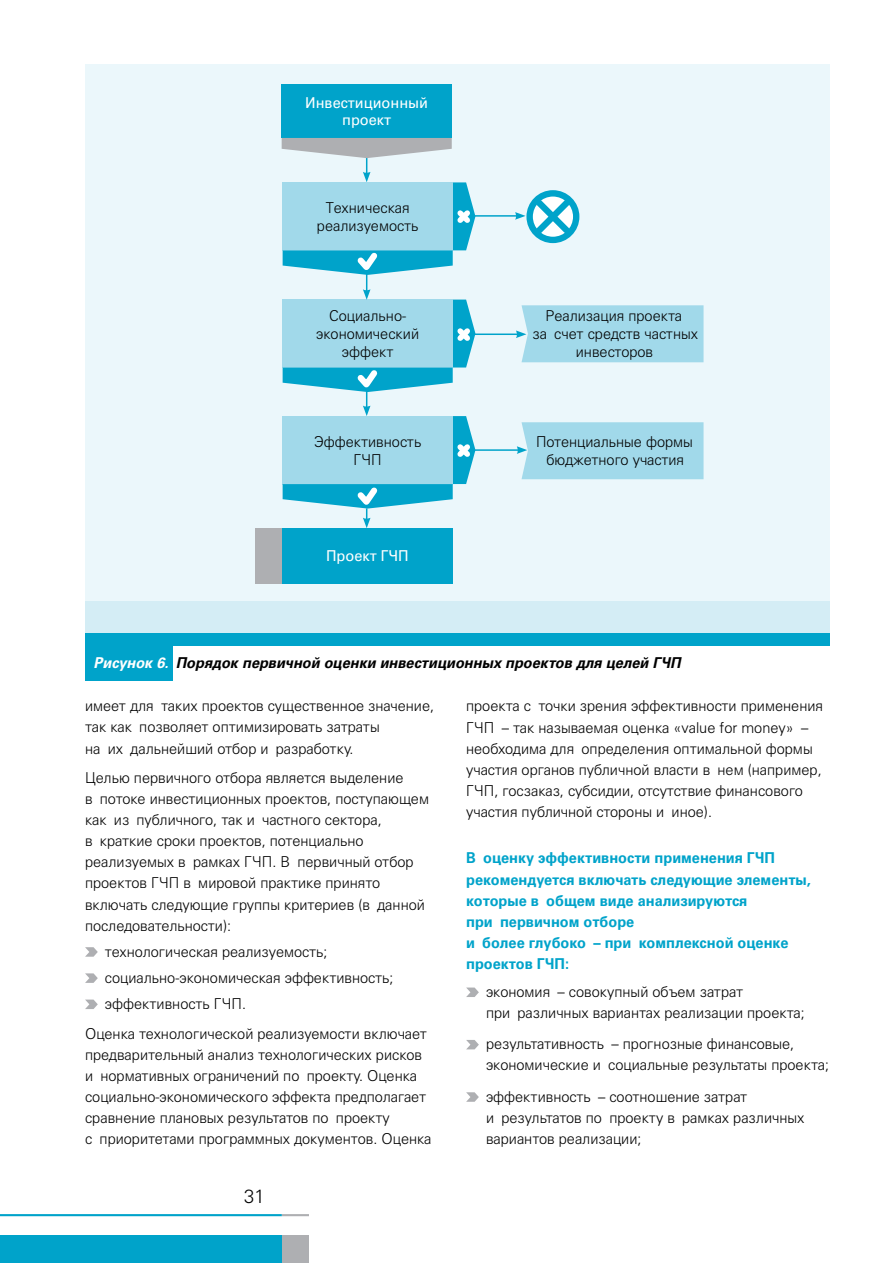
<style>
.page{position:relative;width:893px;height:1263px;background:#fff}
.page>*{position:absolute;margin:0;border:0;box-sizing:border-box;transform-origin:0 0}
.t1{font:19.05px "Univers Light C";color:#000}
.t2{font:15px/21px "Univers Light C";color:#000}
.t3{font:700 15px/21px "Univers C";color:#00a3ca}
.t4{font:italic 700 15px "Univers C";color:#000}
.t5{font:15px/16.5px "Univers C";color:#fff;text-align:center}
.s1{color:#fff}
</style>
<div class="page">
<hr style="left:0;top:1214px;width:282px;height:2px;background:#00a3ca">
<hr style="left:282px;top:1214px;width:27px;height:2px;background:#aeafb2">
<div style="left:282px;top:1235px;width:27px;height:28px;background:#aeafb2"></div>
<div style="left:0;top:1235px;width:282px;height:28px;background:#00a3ca"></div>
<svg style="left:85px;top:947px;width:13px;height:10px"></svg>
<svg style="left:85px;top:973px;width:13px;height:10px"></svg>
<svg style="left:85px;top:999px;width:13px;height:10px"></svg>
<svg style="left:466px;top:987px;width:13px;height:10px"></svg>
<svg style="left:466px;top:1040px;width:13px;height:9px"></svg>
<svg style="left:466px;top:1092px;width:13px;height:10px"></svg>
<div style="left:85px;top:645px;width:88px;height:36px;background:#00a3ca"></div>
<div style="left:85px;top:64px;width:744px;height:569px;background:#ebf7fb"></div>
<div style="left:85px;top:601px;width:744px;height:32px;background:#d4edf5"></div>
<div style="left:85px;top:633px;width:744px;height:12px;background:#00a3ca"></div>
<div style="left:255px;top:528px;width:27px;height:55px;background:#aeafb2"></div>
<div style="left:282px;top:528px;width:170px;height:55px;background:#00a3ca"></div>
<div style="left:282px;top:85px;width:170px;height:53px;background:#00a3ca"></div>
<hr style="left:283px;top:215px;width:234px;height:2px;background:#00a3ca">
<hr style="left:287px;top:333px;width:231px;height:2px;background:#00a3ca">
<div style="left:516px;top:305px;width:187px;height:57px;background:#a1d9ea"></div>
<div style="left:526px;top:190px;width:53px;height:53px;border:6px solid #00a3ca;border-radius:50%"></div>
<svg style="left:515px;top:193px;width:61px;height:47px"></svg>
<hr style="left:287px;top:449px;width:232px;height:2px;background:#00a3ca">
<div style="left:517px;top:422px;width:186px;height:57px;background:#a1d9ea"></div>
<svg style="left:282px;top:138px;width:193px;height:390px"></svg>
<p class="t5" style="left:305px;top:95px;width:124px">Инвестиционный проект</p>
<p class="t2" style="left:317px;top:198px;width:103px;line-height:18px;text-align:center">Техническая реализуемость</p>
<p class="t2" style="left:316px;top:307px;width:104px;line-height:18px;text-align:center">Социально&shy;экономический эффект</p>
<p class="t2" style="left:532px;top:307px;width:167px;line-height:18px;text-align:center">Реализация проекта<br>за счет средств частных инвесторов</p>
<p class="t2" style="left:314px;top:432px;width:109px;line-height:18px;text-align:center">Эффективность<br>ГЧП</p>
<p class="t2" style="left:536px;top:433px;width:158px;line-height:18px;text-align:center">Потенциальные формы бюджетного участия</p>
<p class="t5" style="left:326px;top:547px;width:84px">Проект ГЧП</p>
<p class="t4" style="left:94px;top:654px;width:589px"><span class="s1">Рисунок 6.</span> Порядок первичной оценки инвестиционных проектов для целей ГЧП</p>
<p class="t2" style="left:85px;top:695px;width:351px">имеет для таких проектов существенное значение, так как позволяет оптимизировать затраты<br>на их дальнейший отбор и разработку.</p>
<p class="t2" style="left:85px;top:767px;width:345px">Целью первичного отбора является выделение<br>в потоке инвестиционных проектов, поступающем как из публичного, так и частного сектора,<br>в краткие сроки проектов, потенциально реализуемых в рамках ГЧП. В первичный отбор проектов ГЧП в мировой практике принято включать следующие группы критериев (в данной последовательности):</p>
<p class="t2" style="left:105px;top:938px;width:290px;line-height:26.2px">технологическая реализуемость; социально-экономическая эффективность; эффективность ГЧП.</p>
<p class="t2" style="left:85px;top:1023px;width:348px">Оценка технологической реализуемости включает предварительный анализ технологических рисков и нормативных ограничений по проекту. Оценка социально-экономического эффекта предполагает сравнение плановых результатов по проекту<br>с приоритетами программных документов. Оценка</p>
<p class="t1" style="left:244px;top:1185px;width:22px">31</p>
<p class="t2" style="left:466px;top:696px;width:358px">проекта с точки зрения эффективности применения ГЧП – так называемая оценка «value for money» – необходима для определения оптимальной формы участия органов публичной власти в нем (например, ГЧП, госзаказ, субсидии, отсутствие финансового участия публичной стороны и иное).</p>
<p class="t3" style="left:466px;top:847px;width:346px">В оценку эффективности применения ГЧП рекомендуется включать следующие элементы, которые в общем виде анализируются<br>при первичном отборе<br>и более глубоко – при комплексной оценке проектов ГЧП:</p>
<p class="t2" style="left:486px;top:981px;width:320px">экономия – совокупный объем затрат<br>при различных вариантах реализации проекта;</p>
<p class="t2" style="left:486px;top:1033px;width:345px">результативность – прогнозные финансовые, экономические и социальные результаты проекта;</p>
<p class="t2" style="left:486px;top:1086px;width:320px">эффективность – соотношение затрат<br>и результатов по проекту в рамках различных вариантов реализации;</p>
</div>
